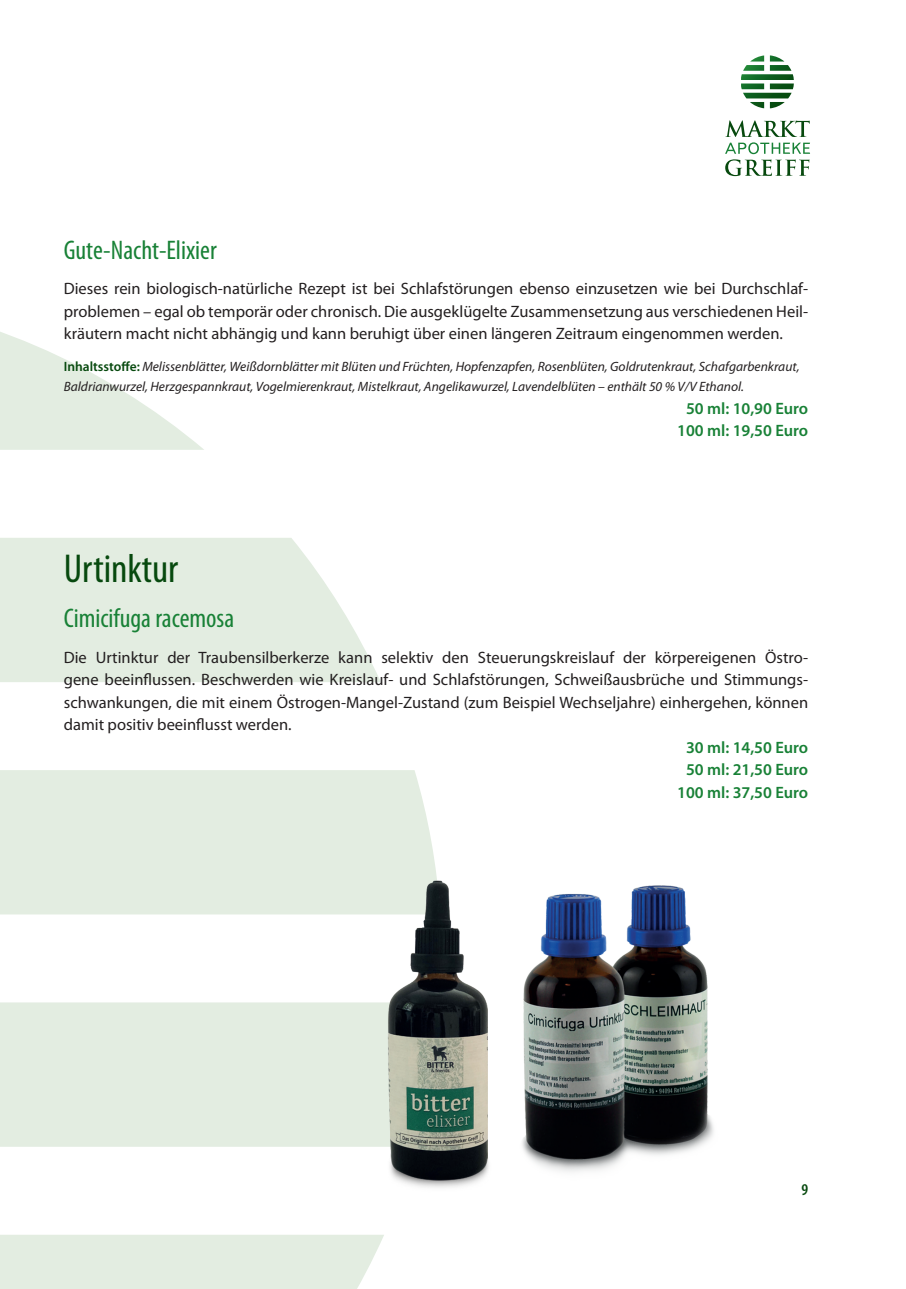
<style>
.page{position:relative;width:906px;height:1289px;background:#fff}
.page>*{position:absolute;margin:0;border:0;box-sizing:border-box;transform-origin:0 0}
.t1{font:condensed 40.5px "Myriad Pro";color:#07490e}
.t2{font:condensed 27px "Myriad Pro";color:#188136}
.t3{font:16.5px/22.5px "Myriad Pro";color:#231f20;text-align:justify}
.t4{font:600 16.5px/22.5px "Myriad Pro";color:#188136;text-align:center}
.t5{font:600 condensed 16.5px "Myriad Pro";color:#07490e}
.t6{font:italic 13.5px/19.5px "Myriad Pro";color:#231f20}
.s1{font-weight:600;font-style:normal;color:#07490e}
</style>
<div class="page">
<svg style="left:0;top:332px;width:433px;height:956px"></svg>
<svg style="left:725px;top:120px;width:85px;height:56px"></svg>
<img style="left:741px;top:55px;width:53px;height:53px">
<img style="left:352px;top:853px;width:362px;height:354px">
<h2 class="t2" style="left:64px;top:235px;width:154px">Gute-Nacht-Elixier</h2>
<p class="t3" style="left:64px;top:278px;width:746px">Dieses rein biologisch-natürliche Rezept ist bei Schlafstörungen ebenso einzusetzen wie bei Durchschlaf&shy;problemen – egal ob temporär oder chronisch. Die ausgeklügelte Zusammensetzung aus verschiedenen Heil&shy;kräutern macht nicht abhängig und kann beruhigt über einen längeren Zeitraum eingenommen werden.</p>
<p class="t6" style="left:64px;top:357px;width:737px"><span class="s1">Inhaltsstoffe:</span> Melissenblätter, Weißdornblätter mit Blüten und Früchten, Hopfenzapfen, Rosenblüten, Goldrutenkraut, Schafgarbenkraut,<br>Baldrianwurzel, Herzgespannkraut, Vogelmierenkraut, Mistelkraut, Angelikawurzel, Lavendelblüten – enthält 50 % V/V Ethanol.</p>
<p class="t4" style="left:677px;top:397px;width:132px">50 ml: 10,90 Euro<br>100 ml: 19,50 Euro</p>
<h1 class="t1" style="left:64px;top:546px;width:116px">Urtinktur</h1>
<h2 class="t2" style="left:64px;top:604px;width:172px">Cimicifuga racemosa</h2>
<p class="t3" style="left:64px;top:646px;width:746px">Die Urtinktur der Traubensilberkerze kann selektiv den Steuerungskreislauf der körpereigenen Östro&shy;gene beeinflussen. Beschwerden wie Kreislauf- und Schlafstörungen, Schweißausbrüche und Stimmungs&shy;schwankungen, die mit einem Östrogen-Mangel-Zustand (zum Beispiel Wechseljahre) einhergehen, können damit positiv beeinflusst werden.</p>
<p class="t4" style="left:677px;top:736px;width:132px">30 ml: 14,50 Euro<br>50 ml: 21,50 Euro<br>100 ml: 37,50 Euro</p>
<p class="t5" style="left:801px;top:1180px;width:8px">9</p>
</div>
